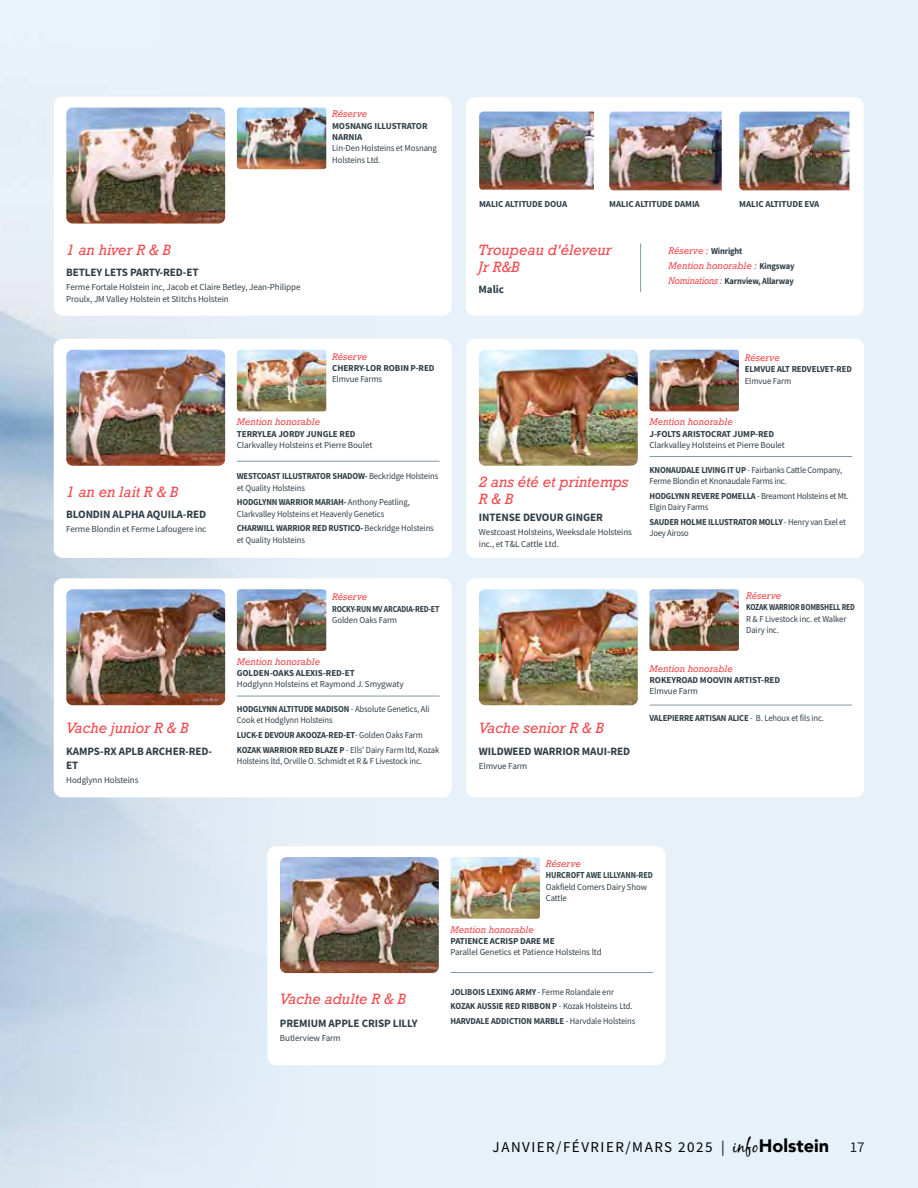
<style>
.page{position:relative;width:918px;height:1188px;background:#e7f1fa}
.page>*{position:absolute;margin:0;border:0;box-sizing:border-box;transform-origin:0 0}
.t1{font:15px "Source Sans Pro";letter-spacing:.1em;color:#000}
.t2{font:italic 14.1px/16.8px "Rockwell";color:#f04d50}
.t3{font:700 11.25px/14.1px "Source Sans Pro";letter-spacing:-.01em;color:#2f3f49}
.t4{font:9.15px/12px "Source Sans Pro";letter-spacing:-.01em;color:#2f3f49}
.t5{font:700 9.15px/14.7px "Source Sans Pro";letter-spacing:-.01em;color:#2f3f49;scale:.93 1}
.t6{font:9.15px/11.2px "Source Sans Pro";letter-spacing:-.01em;color:#2f3f49;scale:.93 1}
.t7{font:9.15px/11.2px "Source Sans Pro";letter-spacing:-.01em;color:#2f3f49;scale:.94 1}
.t8{font:700 9.15px/11.2px "Source Sans Pro";letter-spacing:-.01em;color:#2f3f49}
.t9{font:italic 9.15px/14.7px "Rockwell";color:#f04d50}
.t10{font:9.15px/11.2px "Source Sans Pro";letter-spacing:-.01em;color:#2f3f49;scale:.95 1}
.t11{font:700 9.15px "Source Sans Pro";letter-spacing:-.01em;color:#2f3f49;scale:.85 1}
.t12{font:700 9.15px "Source Sans Pro";letter-spacing:-.01em;color:#2f3f49;scale:.82 1}
.t13{font:700 9.15px "Source Sans Pro";letter-spacing:-.01em;color:#2f3f49;scale:.88 1}
.t14{font:700 9.15px "Source Sans Pro";letter-spacing:-.01em;color:#2f3f49;scale:.95 1}
.s1{font-weight:700}
.s2{font-weight:400}
.s3{font-family:"Source Sans Pro";font-weight:700;font-style:normal;color:#2f3f49}
.s4{font-family:"Rockwell";font-weight:400;font-style:italic;color:#f04d50}
.s5{font-family:"Black Jack";font-size:18px}
.s6{font-family:"Avenir";font-weight:900;font-size:18px}
</style>
<div class="page">
<img style="left:0;top:97px;width:249px;height:1091px">
<div style="left:466px;top:339px;width:398px;height:219px;background:#fff;border-radius:9px"></div>
<img style="left:479px;top:350px;width:159px;height:116px">
<img style="left:650px;top:350px;width:89px;height:61px">
<hr style="left:650px;top:456px;width:202px;height:1px;background:#7d9ba4">
<div style="left:466px;top:578px;width:398px;height:219px;background:#fff;border-radius:9px"></div>
<img style="left:479px;top:589px;width:159px;height:116px">
<img style="left:650px;top:589px;width:89px;height:62px">
<hr style="left:650px;top:705px;width:202px;height:1px;background:#7d9ba4">
<div style="left:54px;top:578px;width:398px;height:219px;background:#fff;border-radius:9px"></div>
<img style="left:66px;top:589px;width:159px;height:116px">
<img style="left:237px;top:589px;width:89px;height:62px">
<hr style="left:237px;top:696px;width:202px;height:1px;background:#7d9ba4">
<div style="left:267px;top:846px;width:398px;height:219px;background:#fff;border-radius:9px"></div>
<img style="left:280px;top:857px;width:159px;height:116px">
<img style="left:451px;top:857px;width:89px;height:62px">
<hr style="left:451px;top:972px;width:202px;height:1px;background:#7d9ba4">
<div style="left:54px;top:339px;width:398px;height:219px;background:#fff;border-radius:9px"></div>
<img style="left:66px;top:350px;width:159px;height:116px">
<img style="left:237px;top:350px;width:89px;height:61px">
<hr style="left:237px;top:461px;width:202px;height:1px;background:#7d9ba4">
<div style="left:54px;top:97px;width:398px;height:219px;background:#fff;border-radius:9px"></div>
<img style="left:66px;top:108px;width:159px;height:116px">
<img style="left:237px;top:108px;width:89px;height:61px">
<div style="left:466px;top:97px;width:398px;height:219px;background:#fff;border-radius:9px"></div>
<hr style="left:640px;top:243px;width:1px;height:49px;background:#7d9ba4">
<img style="left:479px;top:112px;width:115px;height:78px">
<img style="left:609px;top:112px;width:113px;height:78px">
<img style="left:739px;top:112px;width:110px;height:78px">
<p class="t9" style="left:332px;top:107px;width:37px">Réserve</p>
<p class="t8" style="left:332px;top:120px;width:97px">MOSNANG ILLUSTRATOR<br>NARNIA</p>
<p class="t10" style="left:332px;top:143px;width:112px">Lin-Den Holsteins et Mosnang<br>Holsteins Ltd.</p>
<h2 class="t2" style="left:66px;top:241px;width:106px">1 an hiver R &amp; B</h2>
<p class="t3" style="left:66px;top:265px;width:134px">BETLEY LETS PARTY-RED-ET</p>
<p class="t4" style="left:66px;top:281px;width:236px">Ferme Fortale Holstein inc, Jacob et Claire Betley, Jean-Philippe<br>Proulx, JM Valley Holstein et Stitchs Holstein</p>
<p class="t9" style="left:332px;top:349px;width:37px">Réserve</p>
<p class="t8" style="left:332px;top:362px;width:104px">CHERRY-LOR ROBIN P-RED</p>
<p class="t10" style="left:332px;top:373px;width:54px">Elmvue Farms</p>
<h2 class="t2" style="left:66px;top:484px;width:114px">1 an en lait R &amp; B</h2>
<p class="t3" style="left:66px;top:507px;width:141px">BLONDIN ALPHA AQUILA-RED</p>
<p class="t4" style="left:66px;top:523px;width:142px">Ferme Blondin et Ferme Lafougere inc</p>
<h2 class="t2" style="left:66px;top:720px;width:124px">Vache junior R &amp; B</h2>
<p class="t3" style="left:66px;top:744px;width:147px">KAMPS-RX APLB ARCHER-RED-<br>ET</p>
<p class="t4" style="left:66px;top:774px;width:74px">Hodglynn Holsteins</p>
<p class="t9" style="left:237px;top:415px;width:85px">Mention honorable</p>
<p class="t8" style="left:237px;top:428px;width:120px">TERRYLEA JORDY JUNGLE RED</p>
<p class="t4" style="left:237px;top:439px;width:137px">Clarkvalley Holsteins et Pierre Boulet</p>
<p class="t7" style="left:237px;top:471px;width:216px"><span class="s1">WESTCOAST ILLUSTRATOR SHADOW-</span> Beckridge Holsteins et Quality Holsteins</p>
<p class="t7" style="left:237px;top:497px;width:186px"><span class="s1">HODGLYNN WARRIOR MARIAH-</span> Anthony Peatling,<br>Clarkvalley Holsteins et Heavenly Genetics</p>
<p class="t7" style="left:237px;top:523px;width:211px"><span class="s1">CHARWILL WARRIOR RED RUSTICO-</span> Beckridge Holsteins et Quality Holsteins</p>
<p class="t9" style="left:332px;top:590px;width:37px">Réserve</p>
<p class="t11" style="left:332px;top:603px;width:128px">ROCKY-RUN MV ARCADIA-RED-ET</p>
<p class="t10" style="left:332px;top:614px;width:70px">Golden Oaks Farm</p>
<p class="t9" style="left:237px;top:654px;width:85px">Mention honorable</p>
<p class="t8" style="left:237px;top:667px;width:119px">GOLDEN-OAKS ALEXIS-RED-ET</p>
<p class="t4" style="left:237px;top:678px;width:168px">Hodglynn Holsteins et Raymond J. Smygwaty</p>
<p class="t6" style="left:237px;top:703px;width:209px"><span class="s1">HODGLYNN ALTITUDE MADISON</span> - Absolute Genetics, Ali<br>Cook et Hodglynn Holsteins</p>
<p class="t5" style="left:237px;top:728px;width:219px">LUCK-E DEVOUR AKOOZA-RED-ET<span class="s2">- Golden Oaks Farm<br></span>KOZAK WARRIOR RED BLAZE P <span class="s2">- Ells' Dairy Farm ltd, Kozak</span></p>
<p class="t6" style="left:237px;top:755px;width:201px">Holsteins ltd, Orville O. Schmidt et R &amp; F Livestock inc.</p>
<p class="t8" style="left:479px;top:198px;width:90px">MALIC ALTITUDE DOUA</p>
<p class="t8" style="left:609px;top:198px;width:92px">MALIC ALTITUDE DAMIA</p>
<p class="t8" style="left:739px;top:198px;width:82px">MALIC ALTITUDE EVA</p>
<h2 class="t2" style="left:479px;top:242px;width:135px">Troupeau d'éleveur<br>Jr R&amp;B</h2>
<p class="t9" style="left:668px;top:244px;width:128px">Réserve : <span class="s3">Winright<br></span>Mention honorable : <span class="s3">Kingsway</span></p>
<p class="t5" style="left:668px;top:273px;width:136px"><span class="s4">Nominations :</span> Karnview, Allarway</p>
<p class="t3" style="left:479px;top:282px;width:27px">Malic</p>
<p class="t9" style="left:745px;top:350px;width:37px">Réserve</p>
<h2 class="t2" style="left:479px;top:474px;width:151px">2 ans été et printemps<br>R &amp; B</h2>
<p class="t3" style="left:479px;top:510px;width:125px">INTENSE DEVOUR GINGER</p>
<p class="t4" style="left:479px;top:526px;width:155px">Westcoast Holsteins, Weeksdale Holsteins inc., et T&amp;L Cattle Ltd.</p>
<h2 class="t2" style="left:479px;top:720px;width:127px">Vache senior R &amp; B</h2>
<p class="t3" style="left:479px;top:744px;width:153px">WILDWEED WARRIOR MAUI-RED</p>
<p class="t4" style="left:479px;top:760px;width:50px">Elmvue Farm</p>
<p class="t14" style="left:745px;top:363px;width:114px">ELMVUE ALT REDVELVET-RED</p>
<p class="t10" style="left:745px;top:375px;width:50px">Elmvue Farm</p>
<p class="t9" style="left:650px;top:415px;width:85px">Mention honorable</p>
<p class="t8" style="left:650px;top:428px;width:126px">J-FOLTS ARISTOCRAT JUMP-RED</p>
<p class="t4" style="left:650px;top:439px;width:137px">Clarkvalley Holsteins et Pierre Boulet</p>
<p class="t6" style="left:650px;top:464px;width:209px"><span class="s1">KNONAUDALE LIVING IT UP</span> - Fairbanks Cattle Company,<br>Ferme Blondin et Knonaudale Farms inc.</p>
<p class="t6" style="left:650px;top:490px;width:216px"><span class="s1">HODGLYNN REVERE POMELLA</span> - Breamont Holsteins et Mt.<br>Elgin Dairy Farms</p>
<p class="t5" style="left:650px;top:516px;width:213px;line-height:11.2px">SAUDER HOLME ILLUSTRATOR MOLLY <span class="s2">- Henry van Exel et<br>Joey Airoso</span></p>
<p class="t9" style="left:746px;top:589px;width:37px">Réserve</p>
<p class="t12" style="left:746px;top:601px;width:134px">KOZAK WARRIOR BOMBSHELL RED</p>
<p class="t7" style="left:746px;top:613px;width:108px">R &amp; F Livestock inc. et Walker<br>Dairy inc.</p>
<p class="t9" style="left:650px;top:661px;width:85px">Mention honorable</p>
<p class="t8" style="left:650px;top:674px;width:132px">ROKEYROAD MOOVIN ARTIST-RED</p>
<p class="t4" style="left:650px;top:685px;width:50px">Elmvue Farm</p>
<p class="t5" style="left:650px;top:711px;width:189px">VALEPIERRE ARTISAN ALICE <span class="s2">- B. Lehoux et fils inc.</span></p>
<h2 class="t2" style="left:280px;top:991px;width:127px">Vache adulte R &amp; B</h2>
<p class="t9" style="left:546px;top:856px;width:37px">Réserve</p>
<p class="t13" style="left:546px;top:869px;width:123px">HURCROFT AWE LILLYANN-RED</p>
<p class="t10" style="left:546px;top:881px;width:108px">Oakfield Corners Dairy Show<br>Cattle</p>
<p class="t9" style="left:451px;top:922px;width:85px">Mention honorable</p>
<p class="t8" style="left:451px;top:935px;width:106px">PATIENCE ACRISP DARE ME</p>
<p class="t4" style="left:451px;top:946px;width:153px">Parallel Genetics et Patience Holsteins ltd</p>
<p class="t5" style="left:451px;top:984px;width:197px">JOLIBOIS LEXING ARMY <span class="s2">- Ferme Rolandale enr<br></span>KOZAK AUSSIE RED RIBBON P <span class="s2">- Kozak Holsteins Ltd.</span></p>
<p class="t3" style="left:280px;top:1016px;width:139px">PREMIUM APPLE CRISP LILLY</p>
<p class="t5" style="left:451px;top:1014px;width:200px">HARVDALE ADDICTION MARBLE <span class="s2">- Harvdale Holsteins</span></p>
<p class="t4" style="left:280px;top:1032px;width:62px">Butlerview Farm</p>
<h1 class="t1" style="left:493px;top:1137px;width:373px">JANVIER/FÉVRIER/MARS 2025 | <span class="s5">info</span><span class="s6">Holstein</span> 17</h1>
</div>
